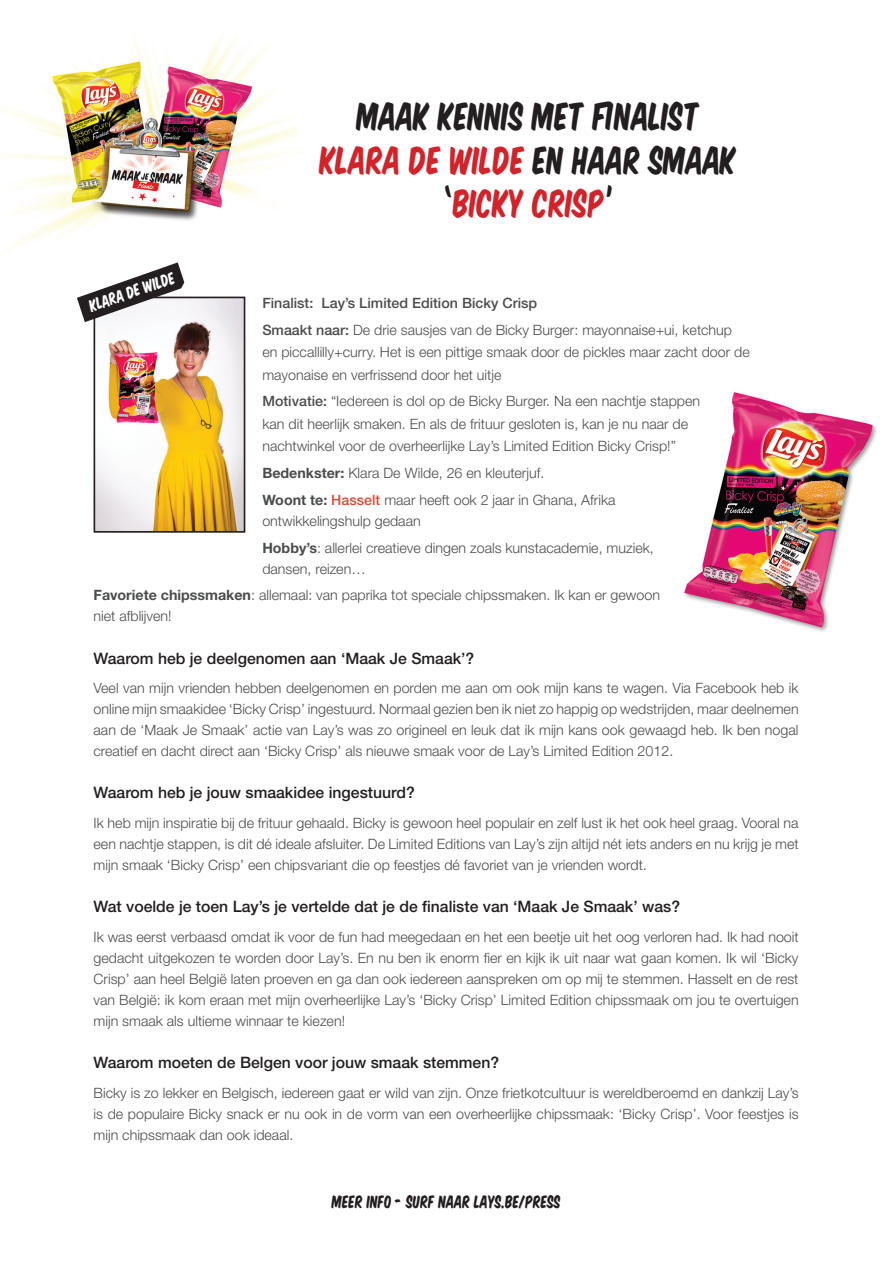
<style>
.page{position:relative;width:893px;height:1263px;background:#fff}
.page>*{position:absolute;margin:0;border:0;box-sizing:border-box;transform-origin:0 0}
.t1{font:36px/43.2px "Komika Title";color:#231f20;text-align:center}
.t2{font:16.5px "Komika Title";color:#231f20}
.t3{font:500 15.75px "Helvetica Neue LT Std";color:#231f20}
.t4{font:15.75px "Komika Title";color:#fff}
.t5{font:300 14.25px/21px "Helvetica Neue LT Std";color:#4b4c4d}
.s1{color:#d1232a}
.s2{font-weight:500}
.s3{font-weight:700}
.s4{font-weight:500;color:#d64c3a}
</style>
<div class="page">
<img style="left:0;top:37px;width:298px;height:268px">
<img style="left:97px;top:300px;width:145px;height:230px">
<div style="left:94px;top:297px;width:151px;height:236px;border:2px solid #231f20"></div>
<svg style="left:77px;top:262px;width:107px;height:60px"></svg>
<img style="left:684px;top:392px;width:193px;height:240px">
<h1 class="t1" style="left:321px;top:93px;width:418px">MAAK KENNIS MET FINALIST<br><span class="s1">KLARA DE WILDE</span> EN HAAR SMAAK ‘<span class="s1">BICKY CRISP</span>’</h1>
<p class="t4" style="left:86px;top:295px;width:91px;rotate:-19deg">KLARA DE WILDE</p>
<p class="t5" style="left:262px;top:289px;width:471px;line-height:26.7px"><span class="s2">Finalist: Lay’s Limited Edition Bicky Crisp<br>Smaakt naar:</span> De drie sausjes van de Bicky Burger: mayonnaise+ui, ketchup</p>
<p class="t5" style="left:262px;top:340px;width:489px;line-height:22.5px">en piccallilly+curry. Het is een pittige smaak door de pickles maar zacht door de mayonaise en verfrissend door het uitje</p>
<p class="t5" style="left:262px;top:390px;width:439px;line-height:22.5px"><span class="s2">Motivatie:</span> “Iedereen is dol op de Bicky Burger. Na een nachtje stappen kan dit heerlijk smaken. En als de frituur gesloten is, kan je nu naar de nachtwinkel voor de overheerlijke Lay’s Limited Edition Bicky Crisp!”</p>
<p class="t5" style="left:262px;top:459px;width:355px;line-height:26.7px"><span class="s3">Bedenkster:</span> Klara De Wilde, 26 en kleuterjuf.<br><span class="s3">Woont te:</span> <span class="s4">Hasselt</span> maar heeft ook 2 jaar in Ghana, Afrika</p>
<p class="t5" style="left:262px;top:507px;width:393px;line-height:26.7px">ontwikkelingshulp gedaan<br><span class="s3">Hobby’s</span>: allerlei creatieve dingen zoals kunstacademie, muziek,</p>
<p class="t5" style="left:94px;top:555px;width:568px;line-height:26.7px;text-indent:169px">dansen, reizen…<br><span class="s3">Favoriete chipssmaken</span>: allemaal: van paprika tot speciale chipssmaken. Ik kan er gewoon</p>
<p class="t5" style="left:94px;top:605px;width:80px">niet afblijven!</p>
<p class="t3" style="left:94px;top:649px;width:382px">Waarom heb je deelgenomen aan ‘Maak Je Smaak’?</p>
<p class="t5" style="left:94px;top:677px;width:707px;text-align:justify">Veel van mijn vrienden hebben deelgenomen en porden me aan om ook mijn kans te wagen. Via Facebook heb ik online mijn smaakidee ‘Bicky Crisp’ ingestuurd. Normaal gezien ben ik niet zo happig op wedstrijden, maar deelnemen aan de ‘Maak Je Smaak’ actie van Lay’s was zo origineel en leuk dat ik mijn kans ook gewaagd heb. Ik ben nogal creatief en dacht direct aan ‘Bicky Crisp’ als nieuwe smaak voor de Lay’s Limited Edition 2012.</p>
<p class="t3" style="left:94px;top:783px;width:323px">Waarom heb je jouw smaakidee ingestuurd?</p>
<p class="t5" style="left:94px;top:812px;width:707px;text-align:justify">Ik heb mijn inspiratie bij de frituur gehaald. Bicky is gewoon heel populair en zelf lust ik het ook heel graag. Vooral na een nachtje stappen, is dit dé ideale afsluiter. De Limited Editions van Lay’s zijn altijd nét iets anders en nu krijg je met mijn smaak ‘Bicky Crisp’ een chipsvariant die op feestjes dé favoriet van je vrienden wordt.</p>
<p class="t3" style="left:94px;top:897px;width:588px">Wat voelde je toen Lay’s je vertelde dat je de naliste van ‘Maak Je Smaak’ was?</p>
<p class="t5" style="left:94px;top:926px;width:707px;text-align:justify">Ik was eerst verbaasd omdat ik voor de fun had meegedaan en het een beetje uit het oog verloren had. Ik had nooit gedacht uitgekozen te worden door Lay’s. En nu ben ik enorm er en kijk ik uit naar wat gaan komen. Ik wil ‘Bicky Crisp’ aan heel België laten proeven en ga dan ook iedereen aanspreken om op mij te stemmen. Hasselt en de rest van België: ik kom eraan met mijn overheerlijke Lay’s ‘Bicky Crisp’ Limited Edition chipssmaak om jou te overtuigen mijn smaak als ultieme winnaar te kiezen!</p>
<p class="t3" style="left:94px;top:1053px;width:407px">Waarom moeten de Belgen voor jouw smaak stemmen?</p>
<p class="t5" style="left:94px;top:1082px;width:707px;text-align:justify">Bicky is zo lekker en Belgisch, iedereen gaat er wild van zijn. Onze frietkotcultuur is wereldberoemd en dankzij Lay’s is de populaire Bicky snack er nu ook in de vorm van een overheerlijke chipssmaak: ‘Bicky Crisp’. Voor feestjes is mijn chipssmaak dan ook ideaal.</p>
<p class="t2" style="left:332px;top:1190px;width:230px">MEER INFO - SURF NAAR LAYS.BE/PRESS</p>
</div>
